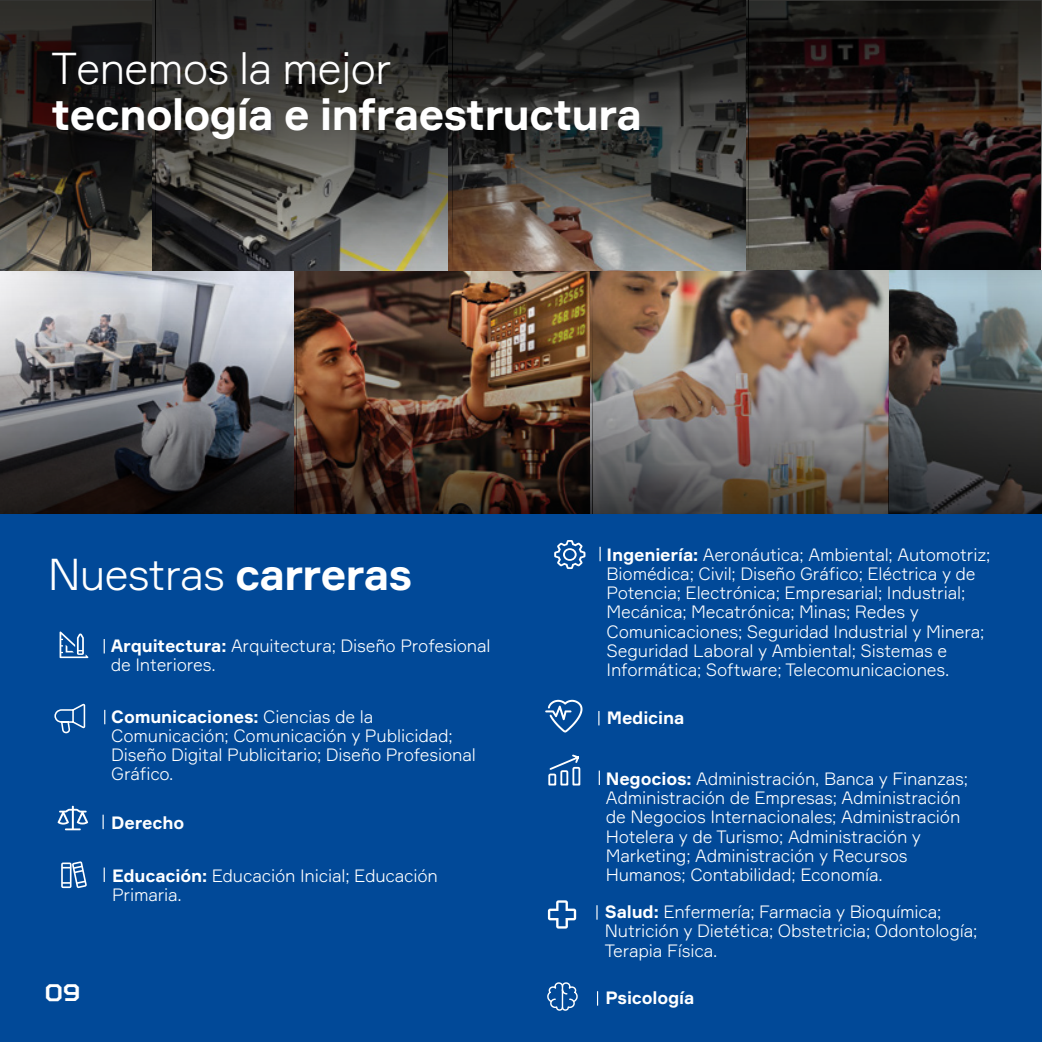
<style>
.page{position:relative;width:1042px;height:1042px;background:#fff}
.page>*{position:absolute;margin:0;border:0;box-sizing:border-box;transform-origin:0 0}
.t1{font:300 43.75px "Formular";letter-spacing:-.025em;color:#fff}
.t2{font:700 43.75px "Formular";letter-spacing:-.025em;color:#fff}
.t3{font:700 23.62px "TT Squares";color:#fff}
.t4{font:300 17.5px/19.2px "Formular";letter-spacing:-.01em;color:#fff}
.t5{font:700 17.5px "Formular";letter-spacing:-.01em;color:#fff}
.s1{font-weight:700}
</style>
<div class="page">
<svg style="left:156px;top:0;width:296px;height:270px;background:#3f3e3b"></svg>
<svg style="left:452px;top:0;width:296px;height:270px;background:#3f3c38"></svg>
<svg style="left:748px;top:0;width:294px;height:270px;background:#221a17"></svg>
<svg style="left:0;top:0;width:156px;height:270px;background:#2e2a26"></svg>
<svg style="left:0;top:270px;width:296px;height:245px;background:#6f6f73"></svg>
<img style="left:296px;top:270px;width:296px;height:245px">
<img style="left:592px;top:270px;width:297px;height:245px">
<svg style="left:889px;top:270px;width:153px;height:245px;background:#4a4f51"></svg>
<div style="left:0;top:515px;width:1042px;height:527px;background:#014998"></div>
<svg style="left:104px;top:639px;width:1px;height:14px"></svg>
<svg style="left:104px;top:867px;width:1px;height:15px"></svg>
<svg style="left:61px;top:861px;width:26px;height:27px"></svg>
<svg style="left:599px;top:547px;width:2px;height:14px"></svg>
<svg style="left:554px;top:540px;width:31px;height:29px"></svg>
<svg style="left:104px;top:710px;width:1px;height:14px"></svg>
<svg style="left:54px;top:703px;width:32px;height:31px"></svg>
<svg style="left:597px;top:991px;width:1px;height:14px"></svg>
<svg style="left:547px;top:982px;width:31px;height:29px"></svg>
<svg style="left:599px;top:770px;width:1px;height:15px"></svg>
<svg style="left:548px;top:754px;width:33px;height:32px"></svg>
<svg style="left:596px;top:905px;width:1px;height:14px"></svg>
<svg style="left:548px;top:900px;width:28px;height:28px"></svg>
<svg style="left:60px;top:631px;width:28px;height:27px"></svg>
<svg style="left:103px;top:814px;width:1px;height:15px"></svg>
<svg style="left:58px;top:806px;width:30px;height:24px"></svg>
<svg style="left:598px;top:711px;width:1px;height:14px"></svg>
<svg style="left:545px;top:700px;width:37px;height:32px"></svg>
<h1 class="t1" style="left:52px;top:42px;width:342px">Tenemos la mejor</h1>
<h1 class="t2" style="left:52px;top:87px;width:592px">tecnología e infraestructura</h1>
<h1 class="t1" style="left:48px;top:547px;width:366px">Nuestras <span class="s1">carreras</span></h1>
<p class="t4" style="left:111px;top:636px;width:381px"><span class="s1">Arquitectura:</span> Arquitectura; Diseño Profesional de Interiores.</p>
<p class="t4" style="left:111px;top:706px;width:366px"><span class="s1">Comunicaciones:</span> Ciencias de la Comunicación; Comunicación y Publicidad; Diseño Digital Publicitario; Diseño Profesional Gráfico.</p>
<p class="t5" style="left:111px;top:811px;width:75px">Derecho</p>
<h2 class="t3" style="left:44px;top:977px;width:38px">09</h2>
<p class="t4" style="left:112px;top:866px;width:327px"><span class="s1">Educación:</span> Educación Inicial; Educación<br>Primaria.</p>
<p class="t4" style="left:606px;top:545px;width:385px"><span class="s1">Ingeniería:</span> Aeronáutica; Ambiental; Automotriz; Biomédica; Civil; Diseño Gráfico; Eléctrica y de Potencia; Electrónica; Empresarial; Industrial; Mecánica; Mecatrónica; Minas; Redes y Comunicaciones; Seguridad Industrial y Minera; Seguridad Laboral y Ambiental; Sistemas e Informática; Software; Telecomunicaciones.</p>
<p class="t5" style="left:607px;top:707px;width:79px">Medicina</p>
<p class="t4" style="left:606px;top:769px;width:364px"><span class="s1">Negocios:</span> Administración, Banca y Finanzas; Administración de Empresas; Administración de Negocios Internacionales; Administración Hotelera y de Turismo; Administración y Marketing; Administración y Recursos Humanos; Contabilidad; Economía.</p>
<p class="t4" style="left:605px;top:902px;width:374px"><span class="s1">Salud:</span> Enfermería; Farmacia y Bioquímica;<br>Nutrición y Dietética; Obstetricia; Odontología;<br>Terapia Física.</p>
<p class="t5" style="left:605px;top:987px;width:90px">Psicología</p>
</div>
